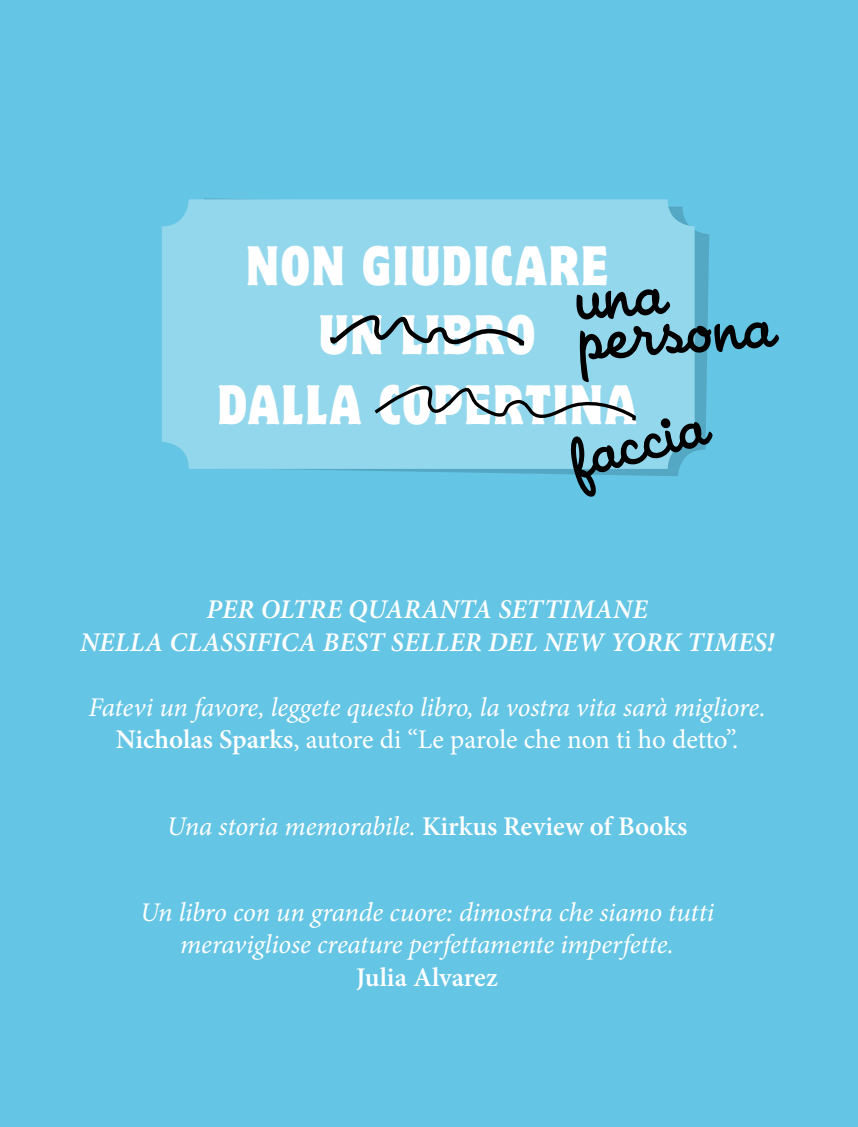
<style>
.page{position:relative;width:858px;height:1127px;background:#fff}
.page>*{position:absolute;margin:0;border:0;box-sizing:border-box;transform-origin:0 0}
.t1{font:74.02px "House A Rama League Night";color:#000}
.t2{font:70.65px "House A Rama League Night";color:#000}
.t3{font:condensed 49.5px/69.8px "Motter Corpus Std";letter-spacing:.05em;color:#fff;text-align:center}
.t4{font:italic 27px/32.4px "Minion Pro";letter-spacing:-.01em;color:#fff;text-align:center}
.t5{font:italic 600 27px/32.4px "Minion Pro";letter-spacing:.01em;color:#fff;text-align:center}
.t6{font:600 27px "Minion Pro";color:#fff}
.s1{font-weight:600;font-style:normal}
.s2{font-style:normal}
</style>
<div class="page">
<div style="left:0;top:0;width:857px;height:1127px;background:#65c5e4"></div>
<svg style="left:204px;top:198px;width:505px;height:278px"></svg>
<div style="left:162px;top:199px;width:532px;height:270px;background:#93d7ec;border-radius:27px"></div>
<svg style="left:330px;top:315px;width:195px;height:31px"></svg>
<svg style="left:374px;top:385px;width:262px;height:36px"></svg>
<h3 class="t3" style="left:218px;top:231px;width:420px">NON GIUDICARE<br>UN LIBRO<br>DALLA COPERTINA</h3>
<h1 class="t1" style="left:575px;top:292px;width:197px;rotate:-4deg">persona</h1>
<h2 class="t2" style="left:559px;top:416px;width:141px;rotate:-15deg">faccia</h2>
<p class="t5" style="left:80px;top:593px;width:695px">PER OLTRE QUARANTA SETTIMANE<br>NELLA CLASSIFICA BEST SELLER DEL NEW YORK TIMES!</p>
<p class="t4" style="left:88px;top:691px;width:678px">Fatevi un favore, leggete questo libro, la vostra vita sarà migliore.<br><span class="s1">Nicholas Sparks</span><span class="s2">, autore di “Le parole che non ti ho detto”.</span></p>
<p class="t4" style="left:167px;top:809px;width:522px">Una storia memorabile. <span class="s1">Kirkus Review of Books</span></p>
<p class="t4" style="left:140px;top:896px;width:575px">Un libro con un grande cuore: dimostra che siamo tutti meravigliose creature perfettamente imperfette.</p>
<p class="t6" style="left:356px;top:958px;width:143px">Julia Alvarez</p>
</div>
